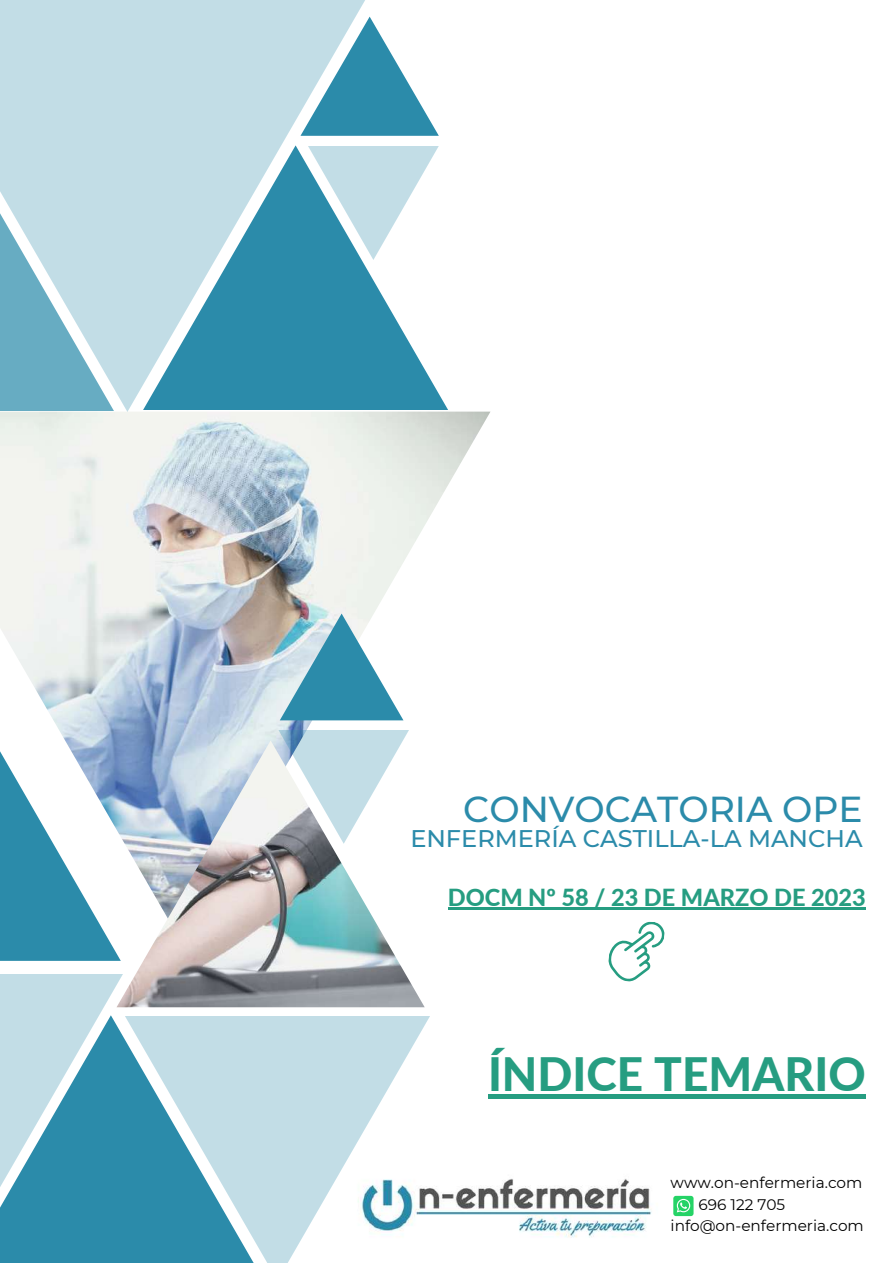
<style>
.page{position:relative;width:893px;height:1264px;background:#fff}
.page>*{position:absolute;margin:0;border:0;box-sizing:border-box;transform-origin:0 0}
.t1{font:800 46.05px "Lato";color:#269d81}
.t2{font:500 36px "Montserrat";color:#2b8baa}
.t3{font:500 24px "Montserrat";color:#2b8baa}
.t4{font:800 23.55px "Lato";color:#269d81}
.t5{font:15.3px "Montserrat";color:#000}
</style>
<div class="page">
<div style="left:0;top:974px;width:123px;height:41px;background:#c2dde6"></div>
<svg style="left:0;top:1015px;width:124px;height:247px;background:#65aac1"></svg>
<img style="left:0;top:411px;width:490px;height:329px">
<svg style="left:0;top:695px;width:121px;height:265px"></svg>
<div style="left:0;top:0;width:370px;height:411px;background:#c2dde6"></div>
<svg style="left:143px;top:146px;width:305px;height:264px;fill:#2b8baa"></svg>
<svg style="left:124px;top:1016px;width:306px;height:246px;fill:#c2dde6"></svg>
<img style="left:116px;top:740px;width:308px;height:267px">
<svg style="left:0;top:146px;width:114px;height:264px;background:#a5cdda"></svg>
<svg style="left:307px;top:146px;width:132px;height:114px"></svg>
<svg style="left:300px;top:17px;width:139px;height:119px"></svg>
<svg style="left:278px;top:730px;width:131px;height:113px"></svg>
<svg style="left:280px;top:613px;width:123px;height:107px"></svg>
<img style="left:346px;top:1168px;width:306px;height:75px">
<div style="left:673px;top:1195px;width:20px;height:20px;background:#25d366;border-radius:3px"></div>
<svg style="left:676px;top:1198px;width:14px;height:14px"></svg>
<hr style="left:448px;top:907px;width:417px;height:3px;background:#269d81">
<hr style="left:488px;top:1094px;width:377px;height:4px;background:#269d81">
<svg style="left:608px;top:921px;width:57px;height:61px"></svg>
<h2 class="t2" style="left:463px;top:786px;width:401px">CONVOCATORIA OPE</h2>
<h3 class="t3" style="left:410px;top:824px;width:454px">ENFERMERÍA CASTILLA-LA MANCHA</h3>
<h3 class="t4" style="left:448px;top:882px;width:419px">DOCM Nº 58 / 23 DE MARZO DE 2023</h3>
<h1 class="t1" style="left:488px;top:1045px;width:379px">ÍNDICE TEMARIO</h1>
<p class="t5" style="left:670px;top:1173px;width:193px">www.on-enfermeria.com</p>
<p class="t5" style="left:698px;top:1194px;width:88px">696 122 705</p>
<p class="t5" style="left:670px;top:1216px;width:195px">info@on-enfermeria.com</p>
</div>
